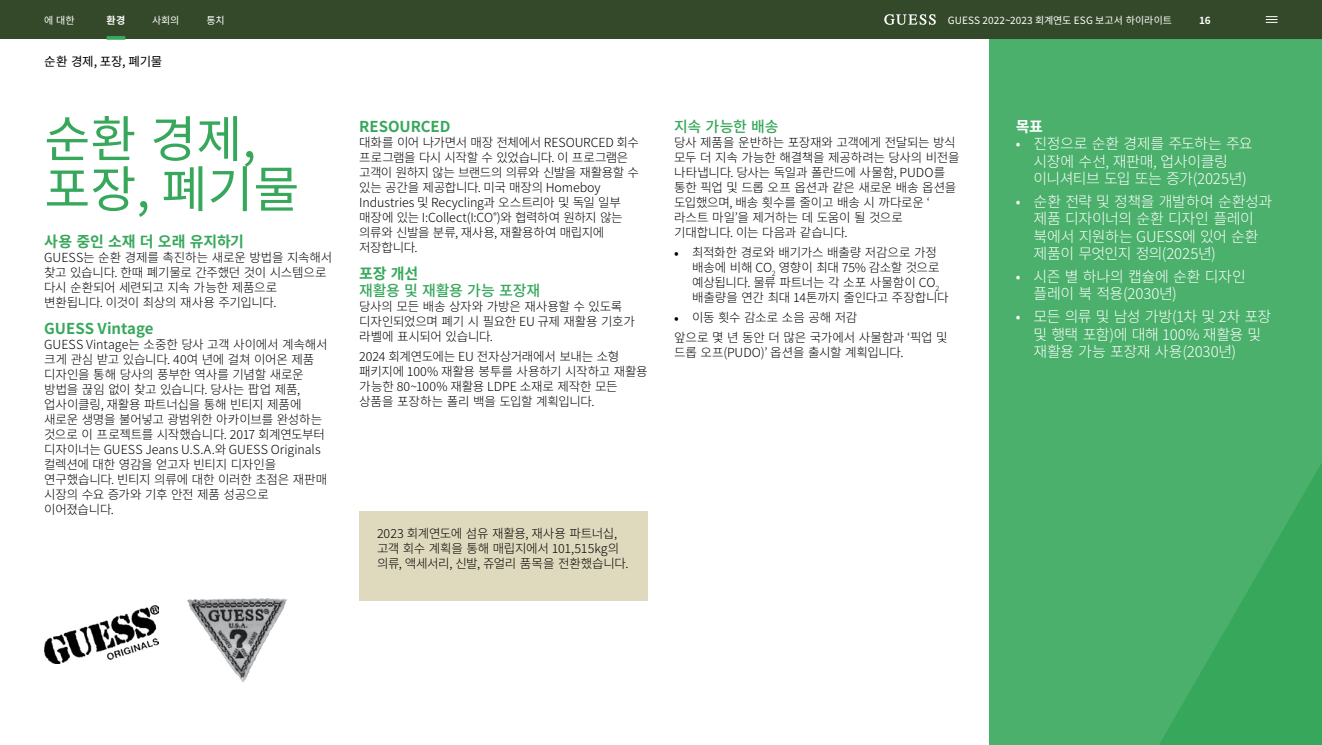
<style>
.page{position:relative;width:1322px;height:745px;background:#fff}
.page>*{position:absolute;margin:0;border:0;box-sizing:border-box;transform-origin:0 0}
.Main_Heading_Medium{font:50px/50px "Noto Sans KR";color:#37a85b}
.t1{font:300 15px/17.5px "Noto Sans KR";letter-spacing:-.025em;color:#fff}
.Subhead_1{font:700 15px "Noto Sans KR";letter-spacing:-.005em;color:#37a85b}
.Subhead_2{font:500 15px "Noto Sans KR";letter-spacing:-.015em;color:#37a85b}
.Subhead_1-2{font:700 15px "Noto Sans KR";color:#fff}
.Body_Text{font:300 12.5px/15px "Noto Sans KR";letter-spacing:-.02em;color:#000}
.Page_Title{font:12.5px "Noto Sans KR";letter-spacing:-.02em;color:#000}
.t2{font:10px "Noto Sans KR";letter-spacing:.005em;color:#fff}
.t3{font:700 10px "Noto Sans KR";color:#fff}
.s1{font-weight:400;font-size:13.75px}
</style>
<div class="page">
<svg style="left:989px;top:39px;width:333px;height:705px;background:#48af69"></svg>
<div style="left:0;top:0;width:1322px;height:39px;background:#34492a"></div>
<img style="left:44px;top:605px;width:114px;height:58px">
<img style="left:187px;top:598px;width:101px;height:85px">
<div style="left:359px;top:510px;width:289px;height:90px;background:#dfd9be"></div>
<svg style="left:107px;top:36px;width:18px;height:4px"></svg>
<svg style="left:884px;top:14px;width:52px;height:11px"></svg>
<svg style="left:1266px;top:16px;width:11px;height:7px"></svg>
<p class="t2" style="left:44px;top:14px;width:32px">에 대한</p>
<p class="t3" style="left:107px;top:14px;width:20px">환경</p>
<p class="t2" style="left:948px;top:14px;width:226px">GUESS 2022~2023 회계연도 ESG 보고서 하이라이트</p>
<p class="t3" style="left:1199px;top:14px;width:13px">16</p>
<p class="t2" style="left:152px;top:14px;width:29px">사회의</p>
<p class="t2" style="left:206px;top:14px;width:20px">통치</p>
<p class="Page_Title" style="left:44px;top:54px;width:120px">순환 경제, 포장, 폐기물</p>
<p class="Main_Heading_Medium" style="left:44px;top:115px;width:257px">순환 경제, 포장, 폐기물</p>
<p class="Subhead_1" style="left:44px;top:233px;width:201px">사용 중인 소재 더 오래 유지하기</p>
<p class="Body_Text" style="left:44px;top:250px;width:290px">GUESS는 순환 경제를 촉진하는 새로운 방법을 지속해서 찾고 있습니다. 한때 폐기물로 간주했던 것이 시스템으로 다시 순환되어 세련되고 지속 가능한 제품으로 변환됩니다. 이것이 최상의 재사용 주기입니다.</p>
<p class="Subhead_1" style="left:44px;top:320px;width:111px">GUESS Vintage</p>
<p class="Body_Text" style="left:44px;top:337px;width:285px">GUESS Vintage는 소중한 당사 고객 사이에서 계속해서 크게 관심 받고 있습니다. 40여 년에 걸쳐 이어온 제품 디자인을 통해 당사의 풍부한 역사를 기념할 새로운 방법을 끊임 없이 찾고 있습니다. 당사는 팝업 제품, 업사이클링, 재활용 파트너십을 통해 빈티지 제품에 새로운 생명을 불어넣고 광범위한 아카이브를 완성하는 것으로 이 프로젝트를 시작했습니다. 2017 회계연도부터 디자이너는 GUESS Jeans U.S.A.와 GUESS Originals 컬렉션에 대한 영감을 얻고자 빈티지 디자인을 연구했습니다. 빈티지 의류에 대한 이러한 초점은 재판매 시장의 수요 증가와 기후 안전 제품 성공으로 이어졌습니다.</p>
<p class="Subhead_1" style="left:359px;top:118px;width:93px">RESOURCED</p>
<p class="Body_Text" style="left:359px;top:135px;width:281px">대화를 이어 나가면서 매장 전체에서 RESOURCED 회수 프로그램을 다시 시작할 수 있었습니다. 이 프로그램은 고객이 원하지 않는 브랜드의 의류와 신발을 재활용할 수 있는 공간을 제공합니다. 미국 매장의 Homeboy<br>Industries 및 Recycling과 오스트리아 및 독일 일부 매장에 있는 I:Collect(I:CO<sup>®</sup>)와 협력하여 원하지 않는 의류와 신발을 분류, 재사용, 재활용하여 매립지에 저장합니다.</p>
<p class="Subhead_1" style="left:359px;top:265px;width:60px">포장 개선</p>
<p class="Subhead_2" style="left:359px;top:282px;width:182px">재활용 및 재활용 가능 포장재</p>
<p class="Body_Text" style="left:359px;top:299px;width:277px">당사의 모든 배송 상자와 가방은 재사용할 수 있도록 디자인되었으며 폐기 시 필요한 EU 규제 재활용 기호가 라벨에 표시되어 있습니다.</p>
<p class="Body_Text" style="left:359px;top:349px;width:290px">2024 회계연도에는 EU 전자상거래에서 보내는 소형 패키지에 100% 재활용 봉투를 사용하기 시작하고 재활용 가능한 80~100% 재활용 LDPE 소재로 제작한 모든 상품을 포장하는 폴리 백을 도입할 계획입니다.</p>
<p class="Subhead_2" style="left:674px;top:118px;width:106px">지속 가능한 배송</p>
<p class="Body_Text" style="left:674px;top:135px;width:287px">당사 제품을 운반하는 포장재와 고객에게 전달되는 방식 모두 더 지속 가능한 해결책을 제공하려는 당사의 비전을 나타냅니다. 당사는 독일과 폴란드에 사물함, PUDO를 통한 픽업 및 드롭 오프 옵션과 같은 새로운 배송 옵션을 도입했으며, 배송 횟수를 줄이고 배송 시 까다로운 ‘ 라스트 마일’을 제거하는 데 도움이 될 것으로 기대합니다. 이는 다음과 같습니다.</p>
<p class="Body_Text" style="left:692px;top:245px;width:258px;text-indent:-18px"><span class="s1">•</span> 최적화한 경로와 배기가스 배출량 저감으로 가정 배송에 비해 CO<sub>2</sub> 영향이 최대 75% 감소할 것으로 예상됩니다. 물류 파트너는 각 소포 사물함이 CO<sub>2 </sub>배출량을 연간 최대 14톤까지 줄인다고 주장합니다</p>
<p class="Body_Text" style="left:674px;top:310px;width:185px"><span class="s1">•</span> 이동 횟수 감소로 소음 공해 저감</p>
<p class="Body_Text" style="left:674px;top:330px;width:275px">앞으로 몇 년 동안 더 많은 국가에서 사물함과 ‘픽업 및 드롭 오프(PUDO)’ 옵션을 출시할 계획입니다.</p>
<p class="Body_Text" style="left:377px;top:525px;width:253px">2023 회계연도에 섬유 재활용, 재사용 파트너십, 고객 회수 계획을 통해 매립지에서 101,515kg의 의류, 액세서리, 신발, 쥬얼리 품목을 전환했습니다.</p>
<p class="Subhead_1-2" style="left:1016px;top:118px;width:29px">목표</p>
<p class="t1" style="left:1033px;top:135px;width:220px;text-indent:-18px">• 진정으로 순환 경제를 주도하는 주요 시장에 수선, 재판매, 업사이클링 이니셔티브 도입 또는 증가(2025년)</p>
<p class="t1" style="left:1033px;top:193px;width:240px;text-indent:-18px">• 순환 전략 및 정책을 개발하여 순환성과 제품 디자이너의 순환 디자인 플레이 북에서 지원하는 GUESS에 있어 순환 제품이 무엇인지 정의(2025년)</p>
<p class="t1" style="left:1033px;top:268px;width:214px;text-indent:-18px">• 시즌 별 하나의 캡슐에 순환 디자인 플레이 북 적용(2030년)</p>
<p class="t1" style="left:1033px;top:308px;width:239px;text-indent:-18px">• 모든 의류 및 남성 가방(1차 및 2차 포장 및 행택 포함)에 대해 100% 재활용 및 재활용 가능 포장재 사용(2030년)</p>
</div>
